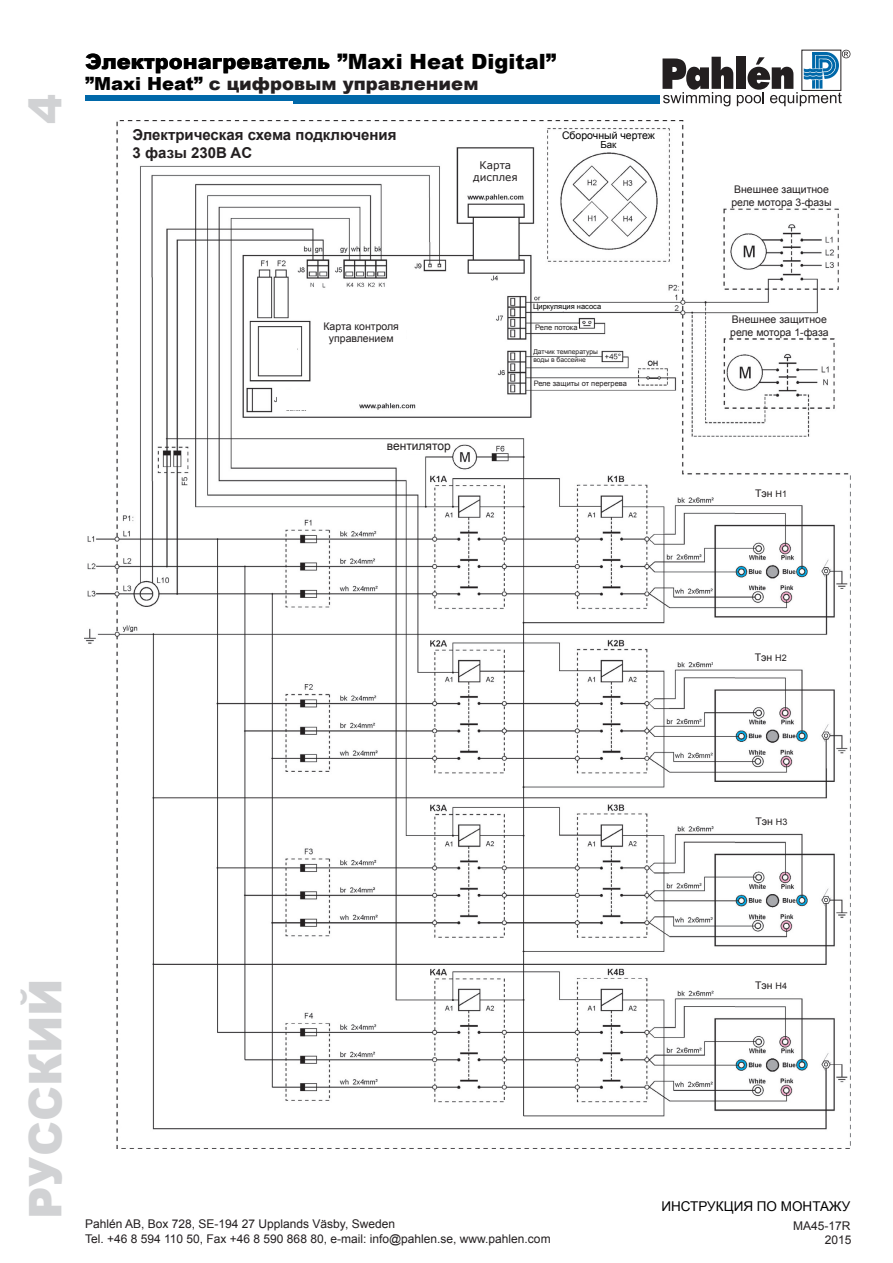
<style>
.page{position:relative;width:893px;height:1263px;background:#fff}
.page>*{position:absolute;margin:0;border:0;box-sizing:border-box;transform-origin:0 0}
.t1{font:900 45px "Arial";color:#d1d2d4}
.t2{font:900 21px "Arial";color:#000}
.t3{font:900 18px "Arial";color:#231f20}
.t4{font:700 15px "Arial";color:#231f20}
.t5{font:13.5px "Arial";color:#000}
.t6{font:12px/14.4px "Arial";color:#231f20}
.t7{font:10.5px/12.6px "Arial";color:#231f20}
.t8{font:10.5px "Arial";color:#000}
.t9{font:10.5px/12.6px "Verdana";color:#231f20;text-align:center}
.t10{font:9.75px "Arial";color:#000}
.t11{font:7.5px "Arial";color:#231f20}
.t12{font:7.5px "Arial";color:#000}
.t13{font:6.75px/8.1px "Arial";color:#231f20}
.s1{color:#000}
.s2{font-size:9px}
</style>
<div class="page">
<svg style="left:662px;top:50px;width:188px;height:56px"></svg>
<div style="left:85px;top:95px;width:575px;height:9px;background:#0068a9"></div>
<img style="left:85px;top:120px;width:765px;height:1028px">
<div style="left:533px;top:357px;width:67px;height:9px;background:#fff"></div>
<div style="left:533px;top:303px;width:106px;height:8px;background:#fff"></div>
<div style="left:533px;top:325px;width:45px;height:7px;background:#fff"></div>
<div style="left:534px;top:380px;width:103px;height:8px;background:#fff"></div>
<div style="left:464px;top:161px;width:62px;height:27px;background:#fff"></div>
<div style="left:317px;top:322px;width:89px;height:28px;background:#fff"></div>
<div style="left:724px;top:185px;width:115px;height:22px;background:#fff"></div>
<div style="left:722px;top:316px;width:115px;height:21px;background:#fff"></div>
<div style="left:277px;top:390px;width:62px;height:20px;background:#fff"></div>
<div style="left:261px;top:341px;width:36px;height:26px;background:#fff"></div>
<div style="left:551px;top:132px;width:115px;height:17px;background:#fff"></div>
<div style="left:133px;top:129px;width:276px;height:35px;background:#fff"></div>
<div style="left:82px;top:101px;width:211px;height:17px;background:#fff"></div>
<div style="left:76px;top:507px;width:40px;height:17px;background:#fff"></div>
<div style="left:714px;top:489px;width:114px;height:12px;background:#fff"></div>
<div style="left:713px;top:653px;width:115px;height:12px;background:#fff"></div>
<div style="left:714px;top:817px;width:115px;height:12px;background:#fff"></div>
<div style="left:714px;top:982px;width:114px;height:12px;background:#fff"></div>
<div style="left:336px;top:441px;width:115px;height:12px;background:#fff"></div>
<p class="t1" style="left:13px;top:124px;width:32px;rotate:-90deg">4</p>
<p class="t2" style="left:85px;top:46px;width:473px">Электронагреватель ”Maxi Heat Digital”</p>
<p class="t3" style="left:85px;top:71px;width:395px"><span class="s1">”Maxi Heat”</span> с цифровым управлением</p>
<p class="t4" style="left:133px;top:124px;width:265px">Электрическая схема подключения</p>
<p class="t4" style="left:133px;top:142px;width:121px">3 фазы 230В AC</p>
<p class="t9" style="left:473px;top:158px;width:46px">Карта дисплея</p>
<p class="t8" style="left:562px;top:129px;width:94px">Сборочный чертеж</p>
<p class="t10" style="left:600px;top:139px;width:18px">Бак</p>
<p class="t7" style="left:323px;top:320px;width:77px;text-align:center">Карта контроля управлением</p>
<p class="t6" style="left:387px;top:439px;width:65px">вентилятор</p>
<p class="t12" style="left:533px;top:301px;width:70px">Циркуляция насоса</p>
<p class="t11" style="left:535px;top:323px;width:44px">Реле потока</p>
<p class="t13" style="left:533px;top:348px;width:66px">Датчик температуры воды в бассейне</p>
<p class="t11" style="left:534px;top:378px;width:95px">Реле защиты от перегрева</p>
<p class="t7" style="left:731px;top:183px;width:102px">Внешнее защитное реле мотора 3-фазы</p>
<p class="t7" style="left:730px;top:313px;width:100px">Внешнее защитное реле мотора 1-фаза</p>
<p class="t7" style="left:755px;top:487px;width:33px">Тэн <span class="s2">H1</span></p>
<p class="t7" style="left:755px;top:651px;width:33px">Тэн <span class="s2">H2</span></p>
<p class="t7" style="left:755px;top:815px;width:33px">Тэн <span class="s2">H3</span></p>
<p class="t1" style="left:13px;top:1219px;width:242px;rotate:-90deg">РУССКИЙ</p>
<p class="t7" style="left:755px;top:979px;width:33px">Тэн <span class="s2">H4</span></p>
<p class="t5" style="left:661px;top:1197px;width:190px">ИНСТРУКЦИЯ ПО МОНТАЖУ</p>
<p class="t6" style="left:85px;top:1217px;width:467px">Pahlén AB, Box 728, SE-194 27 Upplands Väsby, Sweden<br>Tel. +46 8 594 110 50, Fax +46 8 590 868 80, e-mail: info@pahlen.se, www.pahlen.com</p>
<p class="t6" style="left:793px;top:1218px;width:59px">MA45-17R</p>
<p class="t6" style="left:825px;top:1233px;width:28px">2015</p>
</div>
